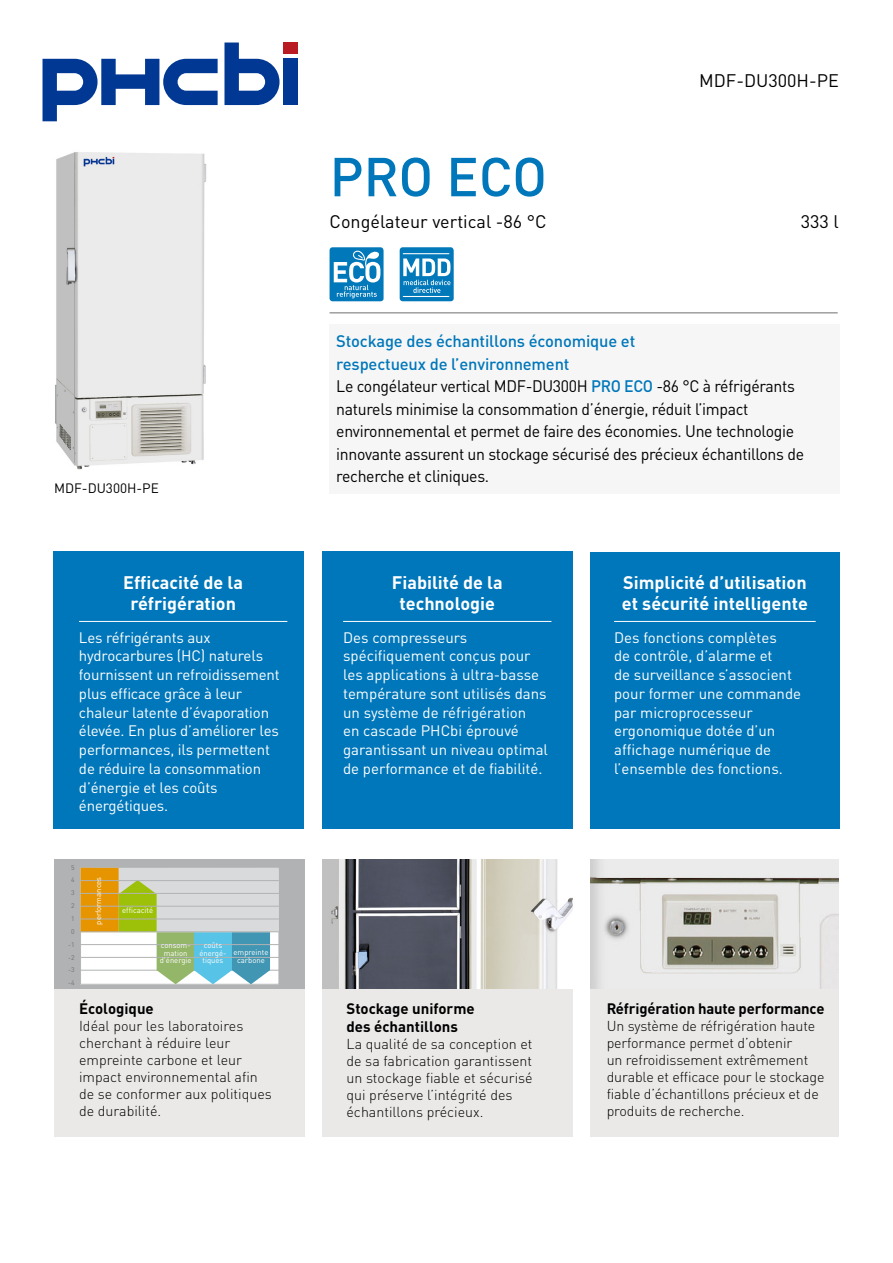
<style>
.page{position:relative;width:893px;height:1263px;background:#fff}
.page>*{position:absolute;margin:0;border:0;box-sizing:border-box;transform-origin:0 0}
.t1{font:500 54px "DINOT";letter-spacing:-.005em;color:#0077ba}
.t2{font:700 18px/21.6px "DINOT";color:#fff;text-align:center}
.t3{font:18px "DINOT";color:#000}
.t4{font:16.5px/22.5px "DINOT";letter-spacing:-.02em;color:#000;scale:.96 1}
.t5{font:15px/18.8px "DINOT";color:#fff}
.t6{font:700 15px/18px "DINOT";letter-spacing:-.005em;color:#000}
.t7{font:300 14.25px/17.1px "DINOT";color:#000}
.t8{font:13.5px "DINOT";color:#000}
.t9{font:7.65px/7.6px "DINOT";color:#fff;text-align:center}
.t10{font:6.75px/12.9px "DINOT";color:#707172;text-align:center}
.s1{font-weight:500;color:#0077ba}
</style>
<div class="page">
<div style="left:283px;top:59px;width:15px;height:46px;background:#003894"></div>
<svg style="left:43px;top:59px;width:175px;height:62px"></svg>
<svg style="left:224px;top:43px;width:56px;height:62px"></svg>
<div style="left:283px;top:43px;width:15px;height:11px;background:#b81c22"></div>
<div style="left:330px;top:324px;width:510px;height:169px;background:#f6f6f6"></div>
<hr style="left:330px;top:313px;width:508px;height:1px;background:#6e6e6e">
<div style="left:53px;top:551px;width:251px;height:278px;background:#0077ba"></div>
<div style="left:54px;top:859px;width:250px;height:278px;background:#ebe9e8"></div>
<div style="left:322px;top:859px;width:250px;height:278px;background:#ebe9e8"></div>
<div style="left:590px;top:859px;width:249px;height:278px;background:#ebe9e8"></div>
<div style="left:322px;top:551px;width:250px;height:278px;background:#0077ba"></div>
<div style="left:590px;top:552px;width:249px;height:276px;background:#0077ba"></div>
<hr style="left:79px;top:621px;width:208px;height:1px;background:#fff">
<div style="left:54px;top:859px;width:250px;height:130px;background:#b1b2b3"></div>
<div style="left:80px;top:868px;width:199px;height:64px;background:#d9dadb"></div>
<svg style="left:81px;top:868px;width:189px;height:116px"></svg>
<hr style="left:81px;top:957px;width:198px;height:1px;background:#b1b3b4">
<hr style="left:81px;top:944px;width:198px;height:1px;background:#b1b3b4">
<hr style="left:81px;top:931px;width:198px;height:1px;background:#b1b3b4">
<hr style="left:81px;top:919px;width:198px;height:1px;background:#b1b3b4">
<hr style="left:81px;top:906px;width:198px;height:1px;background:#b1b3b4">
<hr style="left:81px;top:893px;width:198px;height:1px;background:#b1b3b4">
<hr style="left:81px;top:880px;width:198px;height:1px;background:#b1b3b4">
<svg style="left:330px;top:247px;width:54px;height:54px"></svg>
<hr style="left:343px;top:621px;width:208px;height:1px;background:#fff">
<hr style="left:614px;top:621px;width:202px;height:1px;background:#fff">
<svg style="left:400px;top:247px;width:54px;height:54px;background:#3b97c9"></svg>
<hr style="left:403px;top:253px;width:46px;height:1px;background:#fff">
<hr style="left:403px;top:296px;width:46px;height:1px;background:#fff">
<img style="left:322px;top:859px;width:250px;height:129px">
<img style="left:590px;top:859px;width:249px;height:129px">
<img style="left:55px;top:152px;width:152px;height:318px">
<p class="t8" style="left:54px;top:480px;width:106px">MDF-DU300H-PE</p>
<p class="t2" style="left:123px;top:571px;width:121px">Efficacité de la réfrigération</p>
<p class="t5" style="left:79px;top:628px;width:202px">Les réfrigérants aux hydrocarbures (HC) naturels fournissent un refroidissement plus efficace grâce à leur chaleur latente d’évaporation élevée. En plus d’améliorer les performances, ils permettent de réduire la consommation d’énergie et les coûts énergétiques.</p>
<p class="t10" style="left:68px;top:860px;width:8px">5<br>4<br>3<br>2<br>1<br>0 -1 -2 -3 -4</p>
<p class="t9" style="left:94px;top:925px;width:49px;rotate:-90deg">performances</p>
<p class="t9" style="left:122px;top:906px;width:32px">efficacité</p>
<p class="t9" style="left:160px;top:941px;width:33px">consom&shy;mation d’énergie</p>
<p class="t9" style="left:199px;top:941px;width:28px">coûts énergé&shy;tiques</p>
<p class="t9" style="left:234px;top:948px;width:36px">empreinte carbone</p>
<p class="t6" style="left:79px;top:999px;width:76px">Écologique</p>
<p class="t7" style="left:79px;top:1017px;width:194px">Idéal pour les laboratoires cherchant à réduire leur empreinte carbone et leur impact environnemental afin de se conformer aux politiques de durabilité.</p>
<h1 class="t1" style="left:330px;top:142px;width:219px">PRO ECO</h1>
<p class="t3" style="left:330px;top:210px;width:219px">Congélateur vertical -86 °C</p>
<p class="t3" style="left:699px;top:69px;width:141px">MDF-DU300H-PE</p>
<p class="t3" style="left:801px;top:210px;width:39px">333 l</p>
<p class="t4" style="left:336px;top:330px;width:489px"><span class="s1">Stockage des échantillons économique et<br>respectueux de l’environnement<br></span>Le congélateur vertical MDF-DU300H <span class="s1">PRO ECO</span> -86 °C à réfrigérants naturels minimise la consommation d’énergie, réduit l’impact environnemental et permet de faire des économies. Une technologie innovante assurent un stockage sécurisé des précieux échantillons de recherche et cliniques.</p>
<p class="t2" style="left:392px;top:571px;width:112px">Fiabilité de la technologie</p>
<p class="t5" style="left:343px;top:628px;width:206px">Des compresseurs spécifiquement conçus pour les applications à ultra-basse température sont utilisés dans un système de réfrigération<br>en cascade PHCbi éprouvé garantissant un niveau optimal de performance et de fiabilité.</p>
<p class="t2" style="left:622px;top:571px;width:187px;text-align:left">Simplicité d’utilisation et sécurité intelligente</p>
<p class="t5" style="left:614px;top:628px;width:188px">Des fonctions complètes<br>de contrôle, d’alarme et<br>de surveillance s’associent pour former une commande par microprocesseur ergonomique dotée d’un affichage numérique de l’ensemble des fonctions.</p>
<p class="t6" style="left:346px;top:999px;width:130px">Stockage uniforme des échantillons</p>
<p class="t7" style="left:346px;top:1035px;width:188px">La qualité de sa conception et de sa fabrication garantissent un stockage fiable et sécurisé qui préserve l’intégrité des échantillons précieux.</p>
<p class="t6" style="left:607px;top:999px;width:219px">Réfrigération haute performance</p>
<p class="t7" style="left:607px;top:1017px;width:219px">Un système de réfrigération haute performance permet d’obtenir<br>un refroidissement extrêmement durable et efficace pour le stockage fiable d’échantillons précieux et de produits de recherche.</p>
</div>
